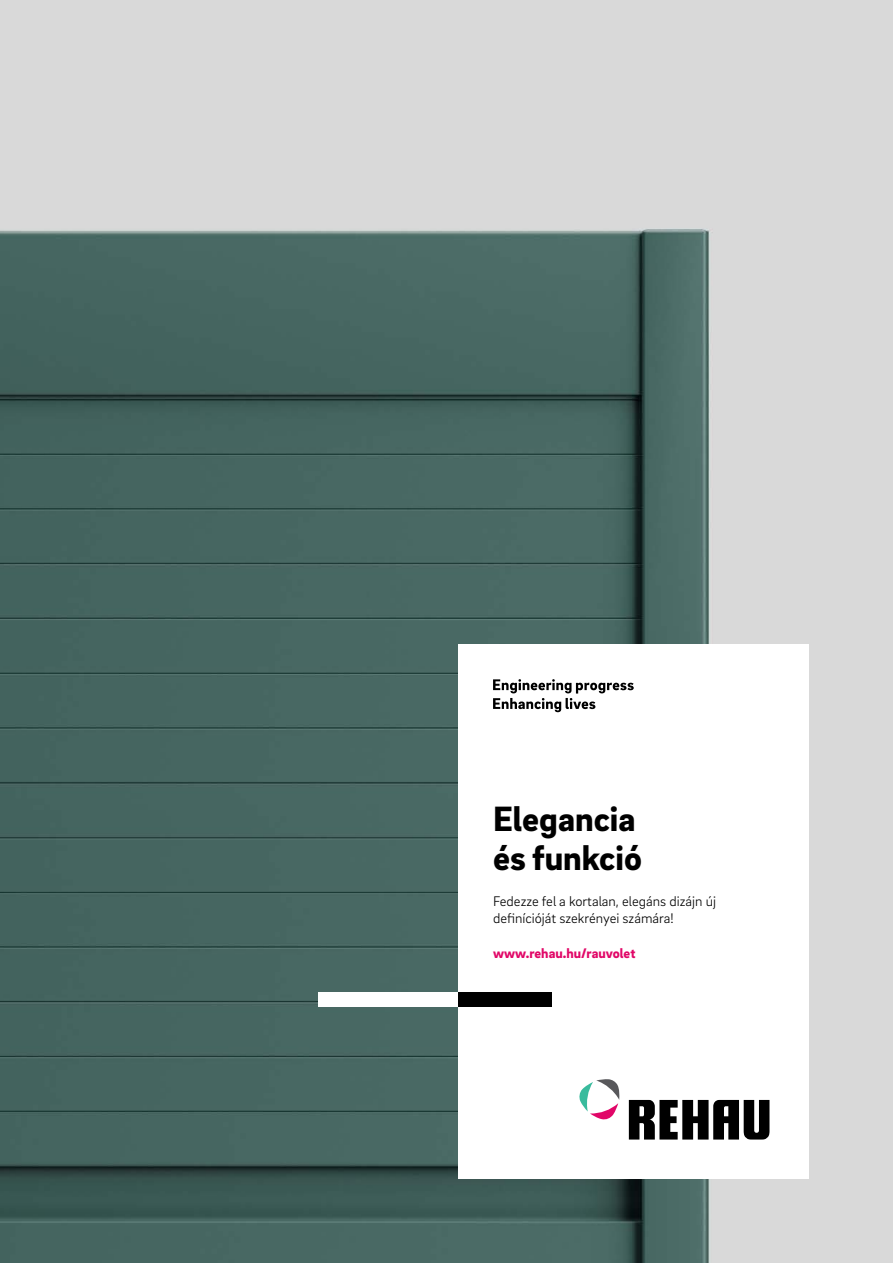
<style>
.page{position:relative;width:893px;height:1263px;background:#fff}
.page>*{position:absolute;margin:0;border:0;box-sizing:border-box;transform-origin:0 0}
.FB__Headline_-_24pt{font:900 36px/39.6px "Brix Sans";color:#000}
.FB__Body_text_-_9_5p{font:300 14.25px/17.1px "Brix Sans";color:#000}
.FB__Body_text_-_9_5p-2{font:900 14.25px "Brix Sans";color:#e10868}
</style>
<div class="page">
<img style="left:0;top:0;width:893px;height:1263px">
<div style="left:458px;top:644px;width:351px;height:535px;background:#fff"></div>
<svg style="left:493px;top:679px;width:141px;height:33px"></svg>
<div style="left:318px;top:992px;width:140px;height:14px;background:#fff"></div>
<div style="left:458px;top:992px;width:93px;height:14px;background:#000"></div>
<svg style="left:579px;top:1079px;width:41px;height:41px"></svg>
<svg style="left:629px;top:1100px;width:140px;height:39px"></svg>
<p class="FB__Headline_-_24pt" style="left:493px;top:797px;width:150px">Elegancia és funkció</p>
<p class="FB__Body_text_-_9_5p" style="left:493px;top:892px;width:225px">Fedezze fel a kortalan, elegáns dizájn új definícióját szekrényei számára!</p>
<p class="FB__Body_text_-_9_5p-2" style="left:493px;top:943px;width:144px">www.rehau.hu/rauvolet</p>
</div>
